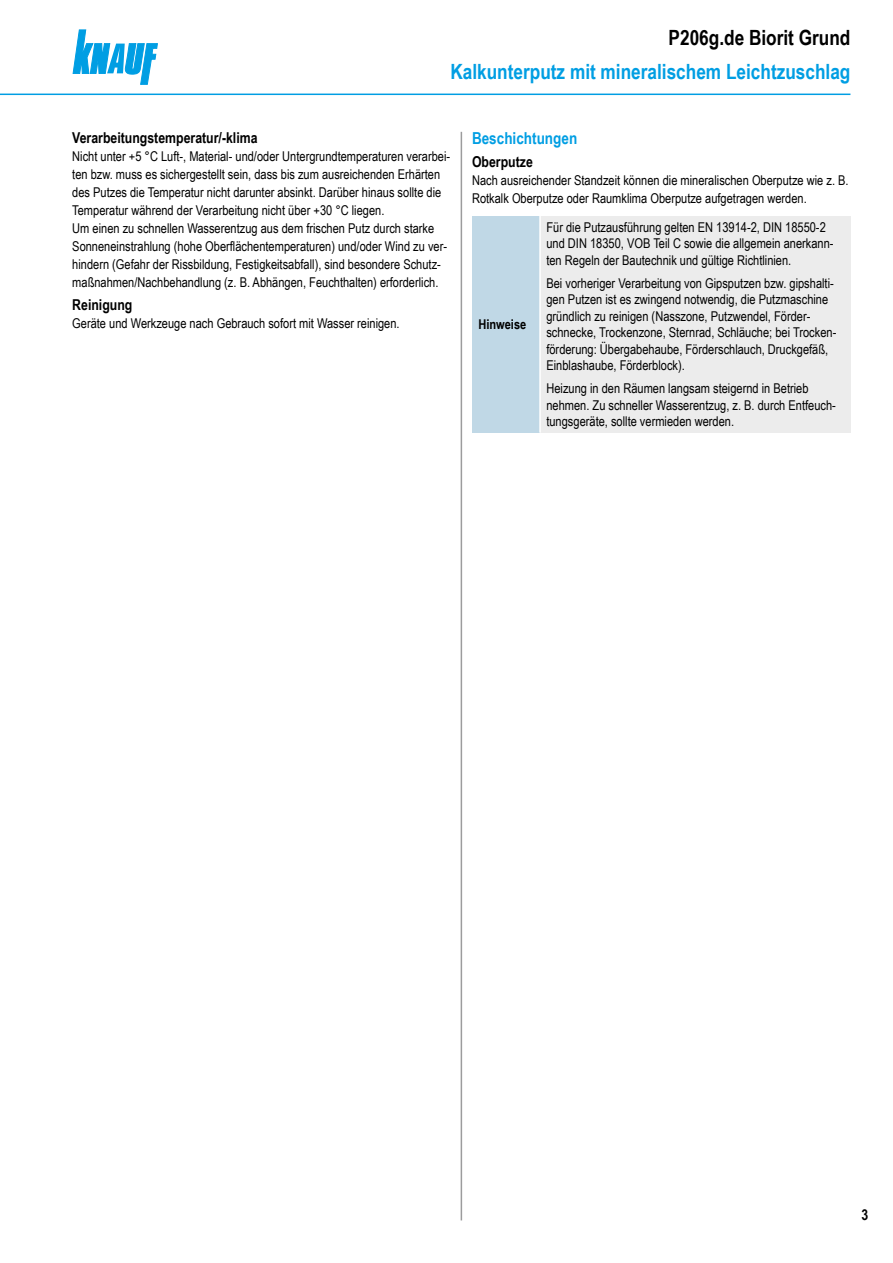
<style>
.page{position:relative;width:893px;height:1263px;background:#fff}
.page>*{position:absolute;margin:0;border:0;box-sizing:border-box;transform-origin:0 0}
.t1{font:700 21px "Arial Narrow";color:#009ee3}
.t2{font:700 21px "Arial Narrow";color:#000}
.Ue3_11cyan_TB{font:700 16.5px "Arial Narrow";color:#009ee3}
.Ue4_10schwarz_TB{font:700 15px "Arial Narrow";color:#000}
.Text_TB{font:13.5px/18px "Arial Narrow";color:#000}
.Hinweis_Text_Abs_o_T{font:13.5px/16.5px "Arial Narrow";color:#000}
.Hinweis_Text_TB{font:13.5px/16.5px "Arial Narrow";color:#000}
.Hinweis_TB{font:700 13.5px "Arial Narrow";color:#000}
</style>
<div class="page">
<svg style="left:73px;top:30px;width:84px;height:54px"></svg>
<hr style="left:0;top:94px;width:850px;height:1px;background:#009ee3">
<hr style="left:461px;top:132px;width:1px;height:1088px;background:#9c9c9d">
<div style="left:472px;top:216px;width:68px;height:217px;background:#c0d8e6"></div>
<div style="left:540px;top:216px;width:310px;height:217px;background:#ececec"></div>
<hr style="left:539px;top:216px;width:2px;height:217px;background:#fff">
<h1 class="t2" style="left:669px;top:22px;width:183px">P206g.de Biorit Grund</h1>
<h1 class="t1" style="left:450px;top:56px;width:402px">Kalkunterputz mit mineralischem Leichtzuschlag</h1>
<p class="Ue4_10schwarz_TB" style="left:72px;top:126px;width:187px">Verarbeitungstemperatur/-klima</p>
<p class="Text_TB" style="left:72px;top:146px;width:379px">Nicht unter +5 °C Luft-, Material- und/oder Untergrundtemperaturen verarbei&shy;ten bzw. muss es sichergestellt sein, dass bis zum ausreichenden Erhärten des Putzes die Temperatur nicht darunter absinkt. Darüber hinaus sollte die Temperatur während der Verarbeitung nicht über +30 °C liegen.</p>
<p class="Text_TB" style="left:72px;top:218px;width:376px">Um einen zu schnellen Wasserentzug aus dem frischen Putz durch starke Sonneneinstrahlung (hohe Oberflächentemperaturen) und/oder Wind zu ver&shy;hindern (Gefahr der Rissbildung, Festigkeitsabfall), sind besondere Schutz&shy;maßnahmen/Nachbehandlung (z. B. Abhängen, Feuchthalten) erforderlich.</p>
<p class="Ue4_10schwarz_TB" style="left:72px;top:293px;width:62px">Reinigung</p>
<p class="Text_TB" style="left:72px;top:314px;width:329px">Geräte und Werkzeuge nach Gebrauch sofort mit Wasser reinigen.</p>
<p class="Ue3_11cyan_TB" style="left:472px;top:125px;width:107px">Beschichtungen</p>
<p class="Ue4_10schwarz_TB" style="left:472px;top:151px;width:62px">Oberputze</p>
<p class="Text_TB" style="left:472px;top:171px;width:378px">Nach ausreichender Standzeit können die mineralischen Oberputze wie z. B.<br>Rotkalk Oberputze oder Raumklima Oberputze aufgetragen werden.</p>
<p class="Hinweis_TB" style="left:478px;top:314px;width:49px">Hinweise</p>
<p class="Hinweis_Text_TB" style="left:546px;top:218px;width:289px">Für die Putzausführung gelten EN 13914-2, DIN 18550-2 und DIN 18350, VOB Teil C sowie die allgemein anerkann&shy;ten Regeln der Bautechnik und gültige Richtlinien.</p>
<p class="Hinweis_Text_Abs_o_T" style="left:546px;top:274px;width:291px">Bei vorheriger Verarbeitung von Gipsputzen bzw. gipshalti&shy;gen Putzen ist es zwingend notwendig, die Putzmaschine gründlich zu reinigen (Nasszone, Putzwendel, Förder&shy;schnecke, Trockenzone, Sternrad, Schläuche; bei Trocken&shy;förderung: Übergabehaube, Förderschlauch, Druckgefäß, Einblashaube, Förderblock).</p>
<p class="Hinweis_Text_Abs_o_T" style="left:546px;top:380px;width:291px">Heizung in den Räumen langsam steigernd in Betrieb nehmen. Zu schneller Wasserentzug, z. B. durch Entfeuch&shy;tungsgeräte, sollte vermieden werden.</p>
<p class="Ue4_10schwarz_TB" style="left:861px;top:1204px;width:8px">3</p>
</div>
